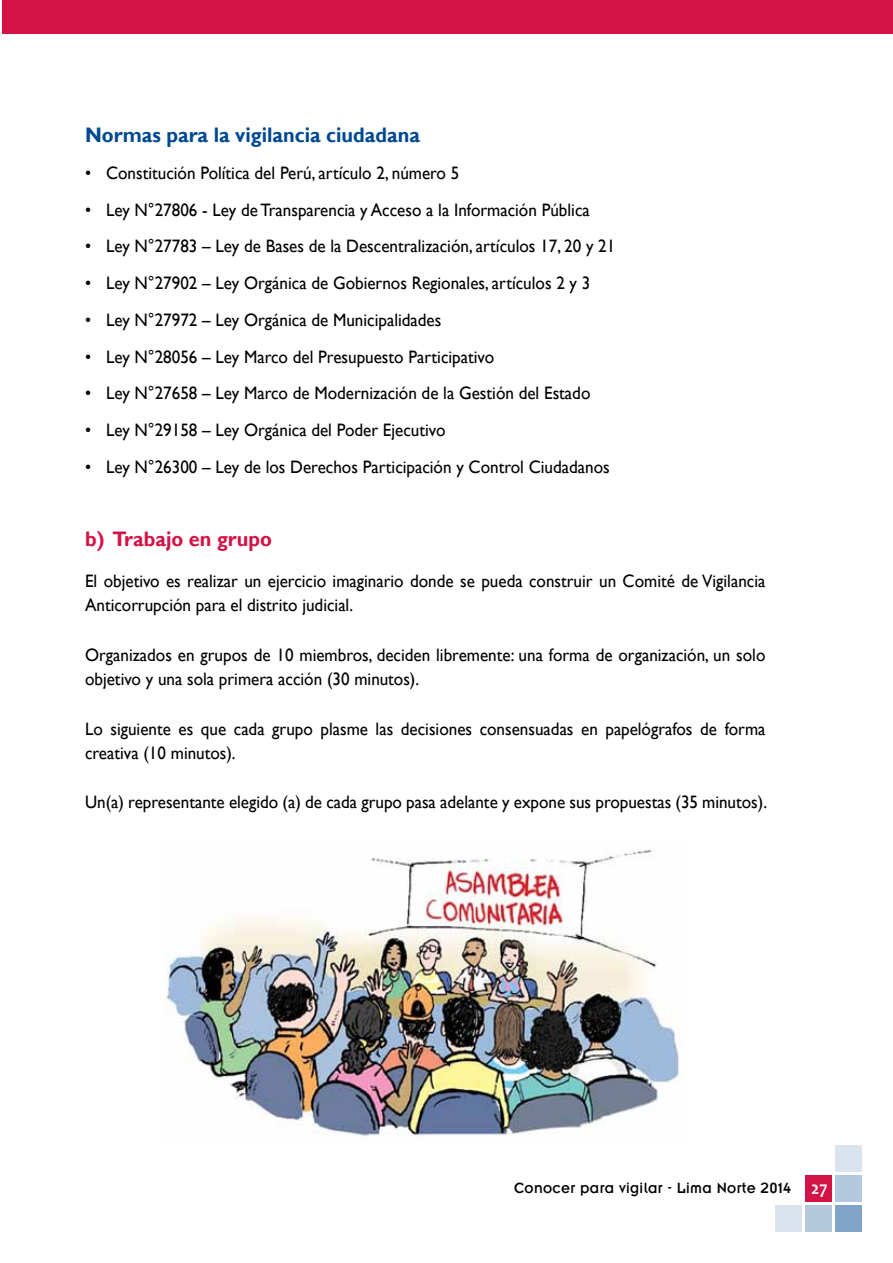
<style>
.page{position:relative;width:893px;height:1263px;background:#fff}
.page>*{position:absolute;margin:0;border:0;box-sizing:border-box;transform-origin:0 0}
.t1{font:700 21px "Gill Sans";color:#004990;scale:.95 1}
.t2{font:700 21px "Gill Sans";color:#d31245;scale:.95 1}
.t3{font:18px/24px "Gill Sans";color:#000;scale:.95 1}
.t4{font:15.15px "Emblem";letter-spacing:.025em;color:#000;scale:.95 1}
.s1{font-family:"Candara";font-weight:700;font-size:18.45px;color:#fff}
</style>
<div class="page">
<div style="left:835px;top:1205px;width:27px;height:26px;background:#80a4c8"></div>
<div style="left:805px;top:1175px;width:27px;height:27px;background:#d31245"></div>
<div style="left:805px;top:1205px;width:27px;height:26px;background:#b3c9de"></div>
<div style="left:835px;top:1175px;width:27px;height:27px;background:#b3c9de"></div>
<div style="left:835px;top:1145px;width:27px;height:27px;background:#d9e4ee"></div>
<div style="left:775px;top:1205px;width:27px;height:26px;background:#d9e4ee"></div>
<div style="left:3px;top:0;width:890px;height:34px;background:#d31245"></div>
<img style="left:165px;top:849px;width:518px;height:287px">
<p class="t1" style="left:85px;top:122px;width:354px">Normas para la vigilancia ciudadana</p>
<p class="t3" style="left:85px;top:161px;width:395px">• Constitución Política del Perú, artículo 2, número 5</p>
<p class="t3" style="left:85px;top:198px;width:533px">• Ley N°27806 - Ley de Transparencia y Acceso a la Información Pública</p>
<p class="t3" style="left:85px;top:235px;width:560px">• Ley N°27783 – Ley de Bases de la Descentralización, artículos 17, 20 y 21</p>
<p class="t3" style="left:85px;top:271px;width:533px">• Ley N°27902 – Ley Orgánica de Gobiernos Regionales, artículos 2 y 3</p>
<p class="t3" style="left:85px;top:308px;width:377px">• Ley N°27972 – Ley Orgánica de Municipalidades</p>
<p class="t3" style="left:85px;top:345px;width:432px">• Ley N°28056 – Ley Marco del Presupuesto Participativo</p>
<p class="t3" style="left:85px;top:382px;width:533px">• Ley N°27658 – Ley Marco de Modernización de la Gestión del Estado</p>
<p class="t3" style="left:85px;top:418px;width:381px">• Ley N°29158 – Ley Orgánica del Poder Ejecutivo</p>
<p class="t3" style="left:85px;top:455px;width:554px">• Ley N°26300 – Ley de los Derechos Participación y Control Ciudadanos</p>
<p class="t2" style="left:85px;top:527px;width:198px">b) Trabajo en grupo</p>
<p class="t3" style="left:85px;top:570px;width:718px">El objetivo es realizar un ejercicio imaginario donde se pueda construir un Comité de Vigilancia<br>Anticorrupción para el distrito judicial.</p>
<p class="t3" style="left:85px;top:643px;width:718px">Organizados en grupos de 10 miembros, deciden libremente: una forma de organización, un solo objetivo y una sola primera acción (30 minutos).</p>
<p class="t3" style="left:85px;top:717px;width:718px">Lo siguiente es que cada grupo plasme las decisiones consensuadas en papelógrafos de forma creativa (10 minutos).</p>
<p class="t3" style="left:85px;top:790px;width:719px">Un(a) representante elegido (a) de cada grupo pasa adelante y expone sus propuestas (35 minutos).</p>
<p class="t4" style="left:514px;top:1180px;width:331px">Conocer para vigilar - Lima Norte 2014 <span class="s1">27</span></p>
</div>
